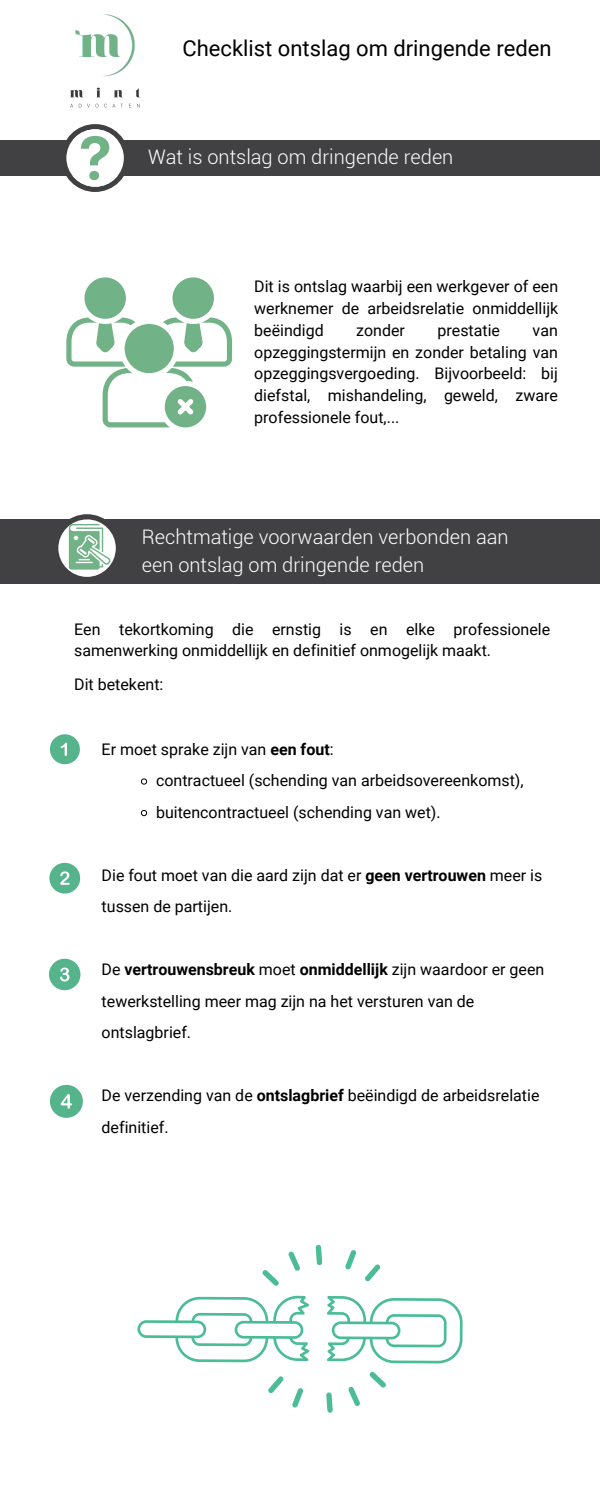
<style>
.page{position:relative;width:600px;height:1500px;background:#fff}
.page>*{position:absolute;margin:0;border:0;box-sizing:border-box;transform-origin:0 0}
.t1{font:22px "Roboto";color:#000}
.t2{font:300 20px "Roboto";color:#fff}
.t3{font:16px/21.8px "Roboto";color:#000}
.s1{font-weight:700}
</style>
<div class="page">
<img style="left:70px;top:14px;width:70px;height:94px">
<div style="left:0;top:140px;width:600px;height:36px;background:#414042"></div>
<svg style="left:66px;top:124px;width:58px;height:68px"></svg>
<div style="left:0;top:519px;width:599px;height:65px;background:#414042"></div>
<svg style="left:58px;top:514px;width:58px;height:63px"></svg>
<div style="left:173px;top:277px;width:41px;height:42px;background:#71b287;border-radius:50%"></div>
<div style="left:84px;top:277px;width:42px;height:42px;background:#71b287;border-radius:50%"></div>
<svg style="left:66px;top:318px;width:166px;height:109px"></svg>
<div style="left:50px;top:734px;width:30px;height:30px;background:#56b48c;border-radius:50%"></div>
<svg style="left:61px;top:743px;width:6px;height:13px"></svg>
<div style="left:49px;top:863px;width:31px;height:31px;background:#56b48c;border-radius:50%"></div>
<svg style="left:60px;top:871px;width:10px;height:14px"></svg>
<div style="left:49px;top:959px;width:31px;height:31px;background:#56b48c;border-radius:50%"></div>
<svg style="left:60px;top:968px;width:10px;height:14px"></svg>
<div style="left:50px;top:1085px;width:33px;height:33px;background:#56b48c;border-radius:50%"></div>
<svg style="left:61px;top:1094px;width:11px;height:15px"></svg>
<svg style="left:288px;top:1251px;width:12px;height:20px"></svg>
<svg style="left:348px;top:1387px;width:12px;height:19px"></svg>
<svg style="left:345px;top:1250px;width:11px;height:19px"></svg>
<svg style="left:292px;top:1388px;width:11px;height:20px"></svg>
<svg style="left:316px;top:1245px;width:6px;height:20px"></svg>
<svg style="left:326px;top:1392px;width:7px;height:21px"></svg>
<svg style="left:365px;top:1264px;width:15px;height:17px"></svg>
<svg style="left:268px;top:1376px;width:16px;height:17px"></svg>
<svg style="left:369px;top:1372px;width:17px;height:16px"></svg>
<svg style="left:262px;top:1270px;width:17px;height:16px"></svg>
<svg style="left:137px;top:1296px;width:172px;height:66px"></svg>
<svg style="left:327px;top:1296px;width:136px;height:67px"></svg>
<svg style="left:140px;top:778px;width:8px;height:7px"></svg>
<svg style="left:140px;top:810px;width:8px;height:7px"></svg>
<p class="t1" style="left:182px;top:35px;width:371px">Checklist ontslag om dringende reden</p>
<p class="t2" style="left:148px;top:146px;width:307px">Wat is ontslag om dringende reden</p>
<p class="t3" style="left:254px;top:276px;width:306px;text-align:justify">Dit is ontslag waarbij een werkgever of een werknemer de arbeidsrelatie onmiddellijk beëindigd</p>
<p class="t3" style="left:356px;top:319px;width:50px">zonder</p>
<p class="t3" style="left:438px;top:319px;width:64px">prestatie</p>
<p class="t3" style="left:254px;top:319px;width:305px;text-align:justify;text-indent:278px">van opzeggingstermijn en zonder betaling van opzeggingsvergoeding. Bijvoorbeeld: bij diefstal, mishandeling, geweld, zware professionele fout,...</p>
<p class="t2" style="left:142px;top:525px;width:368px">Rechtmatige voorwaarden verbonden aan</p>
<p class="t2" style="left:142px;top:553px;width:284px">een ontslag om dringende reden</p>
<p class="t3" style="left:74px;top:618px;width:478px">Een tekortkoming die ernstig is en elke professionele samenwerking onmiddellijk en definitief onmogelijk maakt.</p>
<p class="t3" style="left:74px;top:674px;width:91px">Dit betekent:</p>
<p class="t3" style="left:102px;top:739px;width:234px">Er moet sprake zijn van <span class="s1">een fout</span>:</p>
<p class="t3" style="left:156px;top:770px;width:369px">contractueel (schending van arbeidsovereenkomst),</p>
<p class="t3" style="left:156px;top:802px;width:286px">buitencontractueel (schending van wet).</p>
<p class="t3" style="left:102px;top:860px;width:442px;line-height:31.5px">Die fout moet van die aard zijn dat er <span class="s1">geen vertrouwen</span> meer is tussen de partijen.</p>
<p class="t3" style="left:102px;top:954px;width:444px;line-height:31.5px">De <span class="s1">vertrouwensbreuk</span> moet <span class="s1">onmiddellijk</span> zijn waardoor er geen tewerkstelling meer mag zijn na het versturen van de ontslagbrief.</p>
<p class="t3" style="left:102px;top:1080px;width:439px;line-height:31.5px">De verzending van de <span class="s1">ontslagbrief</span> beëindigd de arbeidsrelatie definitief.</p>
</div>
